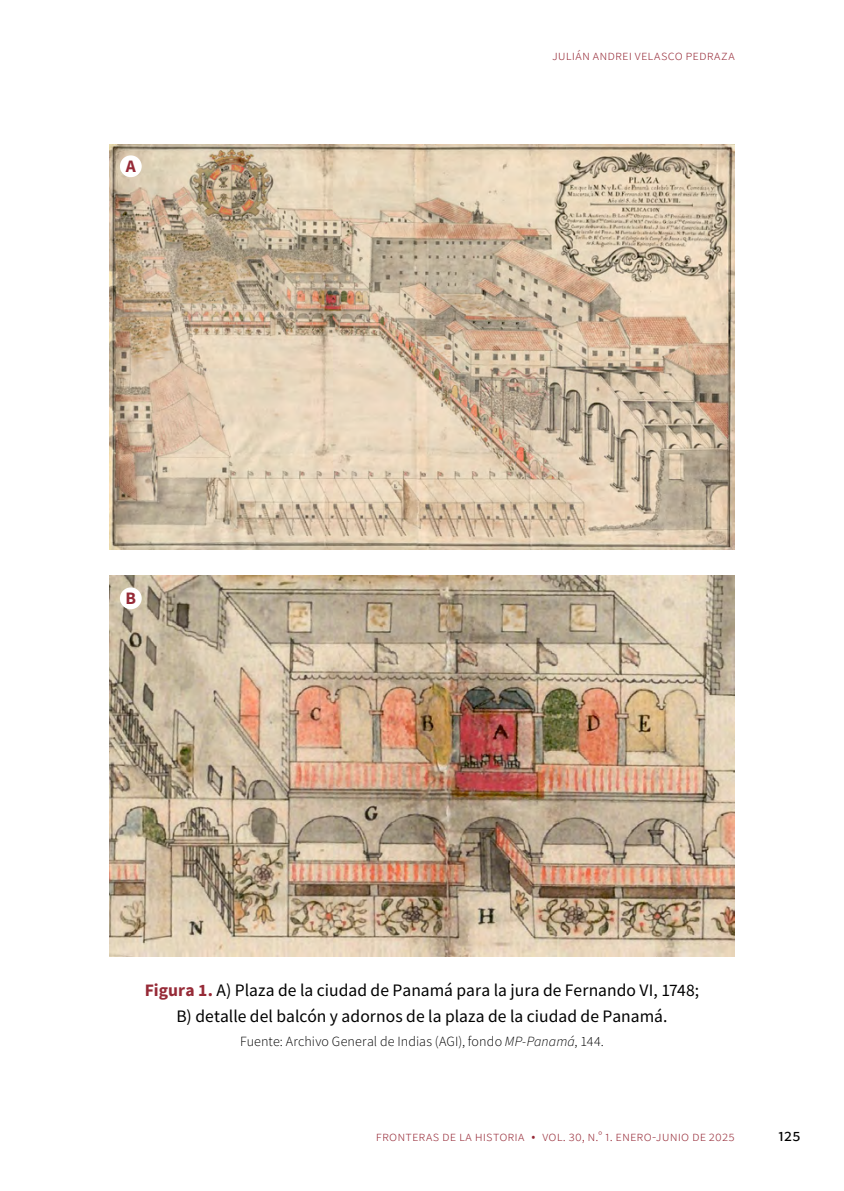
<style>
.page{position:relative;width:844px;height:1191px;background:#fff}
.page>*{position:absolute;margin:0;border:0;box-sizing:border-box;transform-origin:0 0}
.t1{font:17.5px/26.2px "Source Sans Pro";color:#000;text-align:center}
.t2{font:700 17.5px "Source Sans Pro";color:#962a37}
.t3{font:300 14px "Source Sans Pro";letter-spacing:.005em;color:#962a37}
.t4{font:300 14px "Source Sans Pro";letter-spacing:.01em;color:#000}
.s1{font-weight:700;color:#962a37}
.s2{font-style:italic}
</style>
<div class="page">
<img style="left:109px;top:145px;width:625px;height:404px">
<div style="left:120px;top:155px;width:22px;height:22px;background:#fff;border-radius:50%"></div>
<img style="left:109px;top:575px;width:625px;height:382px">
<div style="left:120px;top:587px;width:22px;height:22px;background:#fff;border-radius:50%"></div>
<p class="t2" style="left:126px;top:154px;width:12px">A</p>
<p class="t3" style="left:552px;top:47px;width:184px">Julián Andrei Velasco Pedraza</p>
<p class="t2" style="left:125px;top:586px;width:12px">B</p>
<p class="t1" style="left:145px;top:976px;width:556px"><span class="s1">Figura 1.</span> A) Plaza de la ciudad de Panamá para la jura de Fernando VI, 1748;<br>B) detalle del balcón y adornos de la plaza de la ciudad de Panamá.</p>
<p class="t4" style="left:240px;top:1032px;width:365px">Fuente: Archivo General de Indias (AGI), fondo <span class="s2">MP-Panamá</span>, 144.</p>
<p class="t3" style="left:376px;top:1128px;width:360px">Fronteras de la historia • Vol. 30, N.° 1. enero-junio de 2025</p>
<p class="t1" style="left:778px;top:1122px;width:24px">125</p>
</div>
